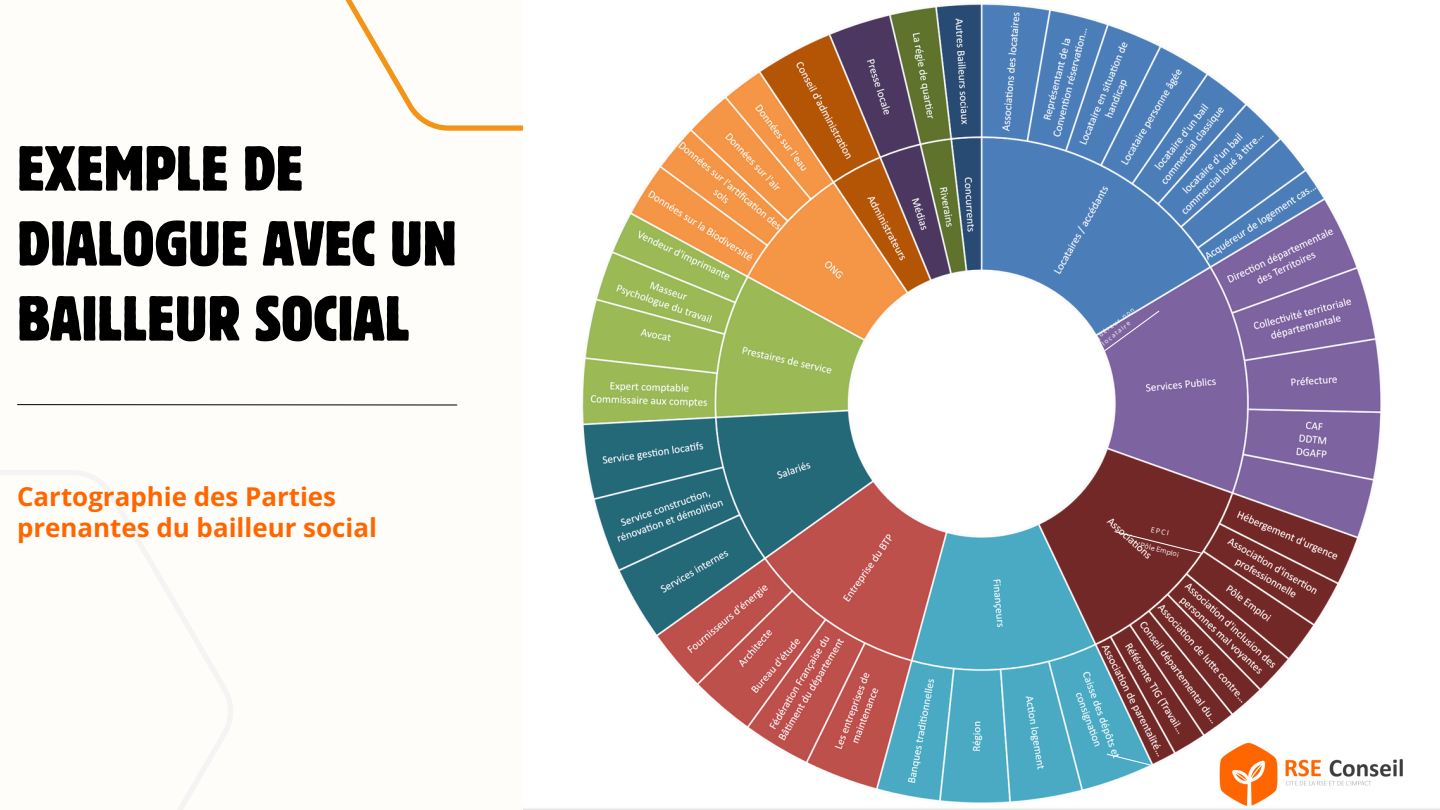
<style>
.page{position:relative;width:1440px;height:810px;background:#fffdf9}
.page>*{position:absolute;margin:0;border:0;box-sizing:border-box;transform-origin:0 0}
.t1{font:condensed 63px/75px "Block W1 G";color:#000}
.t2{font:700 25.9px/30.8px "Open Sans";color:#f60}
.t3{font:7px "Open Sans";color:#fff}
.t4{font:6.9px "Canva Sans";color:#fff}
.t5{font:6.3px/8.4px "Open Sans";color:#fff;text-align:center}
</style>
<div class="page">
<svg style="left:345px;top:0;width:178px;height:131px"></svg>
<svg style="left:0;top:470px;width:233px;height:340px"></svg>
<img style="left:524px;top:4px;width:857px;height:806px">
<svg style="left:1114px;top:531px;width:90px;height:24px;background:#7e3939"></svg>
<svg style="left:1084px;top:310px;width:76px;height:56px"></svg>
<svg style="left:1106px;top:753px;width:90px;height:24px"></svg>
<img style="left:1202px;top:738px;width:238px;height:72px">
<svg style="left:17px;top:404px;width:441px;height:2px"></svg>
<h1 class="t1" style="left:17px;top:130px;width:441px">EXEMPLE DE<br>DIALOGUE AVEC UN<br>BAILLEUR SOCIAL</h1>
<p class="t2" style="left:17px;top:481px;width:361px">Cartographie des Parties prenantes du bailleur social</p>
<h4 class="t5" style="left:1086px;top:341px;width:59px;rotate:-38deg">Acquéreur non locataire</h4>
<p class="t3" style="left:1152px;top:525px;width:20px;rotate:12deg">EPCI</p>
<h3 class="t4" style="left:1142px;top:540px;width:41px;rotate:15deg">Pôle Emploi</h3>
</div>
